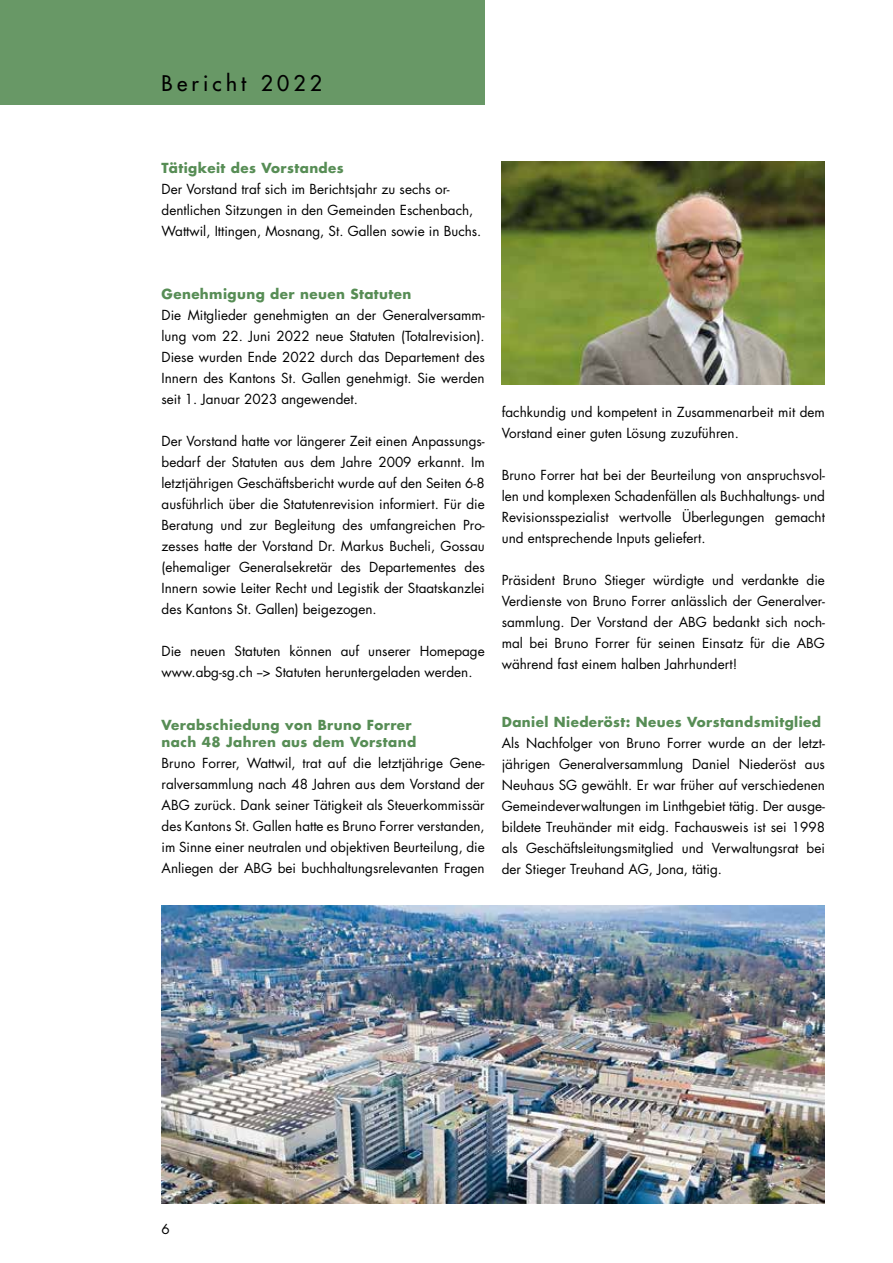
<style>
.page{position:relative;width:893px;height:1263px;background:#fff}
.page>*{position:absolute;margin:0;border:0;box-sizing:border-box;transform-origin:0 0}
.t1{font:500 21px "Futura Std";letter-spacing:.2em;color:#000}
.t2{font:13.5px/21px "Futura Std";color:#000;text-align:justify}
.t3{font:700 13.5px/16.2px "Futura Std";letter-spacing:.03em;color:#578d55}
</style>
<div class="page">
<div style="left:0;top:0;width:485px;height:104px;background:#689866"></div>
<img style="left:162px;top:906px;width:663px;height:297px">
<img style="left:502px;top:162px;width:323px;height:223px">
<h1 class="t1" style="left:162px;top:70px;width:162px">Bericht 2022</h1>
<p class="t3" style="left:162px;top:159px;width:184px">Tätigkeit des Vorstandes</p>
<p class="t2" style="left:162px;top:178px;width:321px;text-align:left">Der Vorstand traf sich im Berichtsjahr zu sechs or&shy;dentlichen Sitzungen in den Gemeinden Eschenbach,<br>Wattwil, Ittingen, Mosnang, St. Gallen sowie in Buchs.</p>
<p class="t3" style="left:162px;top:285px;width:251px">Genehmigung der neuen Statuten</p>
<p class="t2" style="left:162px;top:304px;width:325px">Die Mitglieder genehmigten an der Generalversamm&shy;lung vom 22. Juni 2022 neue Statuten (Totalrevision).<br>Diese wurden Ende 2022 durch das Departement des Innern des Kantons St. Gallen genehmigt. Sie werden seit 1. Januar 2023 angewendet.</p>
<p class="t2" style="left:162px;top:430px;width:325px">Der Vorstand hatte vor längerer Zeit einen Anpassungs&shy;bedarf der Statuten aus dem Jahre 2009 erkannt. Im letztjährigen Geschäftsbericht wurde auf den Seiten 6-8 ausführlich über die Statutenrevision informiert. Für die Beratung und zur Begleitung des umfangreichen Pro&shy;zesses hatte der Vorstand Dr. Markus Bucheli, Gossau (ehemaliger Generalsekretär des Departementes des Innern sowie Leiter Recht und Legistik der Staatskanzlei des Kantons St. Gallen) beigezogen.</p>
<p class="t2" style="left:162px;top:640px;width:325px">Die neuen Statuten können auf unserer Homepage www.abg-sg.ch --&gt; Statuten heruntergeladen werden.</p>
<p class="t3" style="left:162px;top:717px;width:256px">Verabschiedung von Bruno Forrer nach 48 Jahren aus dem Vorstand</p>
<p class="t2" style="left:162px;top:752px;width:325px">Bruno Forrer, Wattwil, trat auf die letztjährige Gene&shy;ralversammlung nach 48 Jahren aus dem Vorstand der ABG zurück. Dank seiner Tätigkeit als Steuerkommissär des Kantons St. Gallen hatte es Bruno Forrer verstanden, im Sinne einer neutralen und objektiven Beurteilung, die Anliegen der ABG bei buchhaltungsrelevanten Fragen</p>
<p class="t2" style="left:502px;top:402px;width:325px">fachkundig und kompetent in Zusammenarbeit mit dem<br>Vorstand einer guten Lösung zuzuführen.</p>
<p class="t2" style="left:502px;top:465px;width:325px">Bruno Forrer hat bei der Beurteilung von anspruchsvol&shy;len und komplexen Schadenfällen als Buchhaltungs- und Revisionsspezialist wertvolle Überlegungen gemacht und entsprechende Inputs geliefert.</p>
<p class="t2" style="left:502px;top:570px;width:325px">Präsident Bruno Stieger würdigte und verdankte die Verdienste von Bruno Forrer anlässlich der Generalver&shy;sammlung. Der Vorstand der ABG bedankt sich noch&shy;mal bei Bruno Forrer für seinen Einsatz für die ABG während fast einem halben Jahrhundert!</p>
<p class="t3" style="left:502px;top:714px;width:321px">Daniel Niederöst: Neues Vorstandsmitglied</p>
<p class="t2" style="left:502px;top:733px;width:325px">Als Nachfolger von Bruno Forrer wurde an der letzt&shy;jährigen Generalversammlung Daniel Niederöst aus Neuhaus SG gewählt. Er war früher auf verschiedenen Gemeindeverwaltungen im Linthgebiet tätig. Der ausge&shy;bildete Treuhänder mit eidg. Fachausweis ist sei 1998 als Geschäftsleitungsmitglied und Verwaltungsrat bei der Stieger Treuhand AG, Jona, tätig.</p>
<p class="t2" style="left:162px;top:1219px;width:10px">6</p>
</div>
